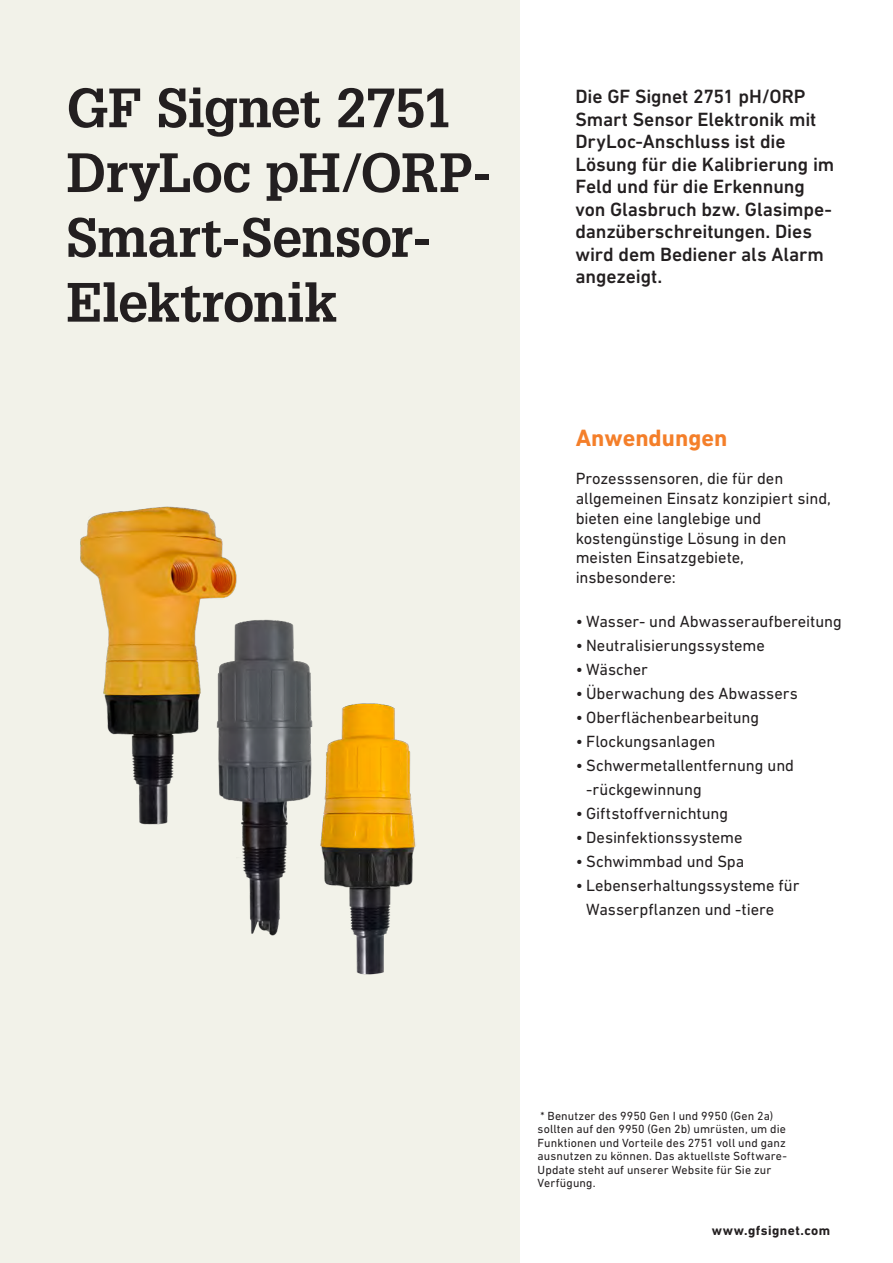
<style>
.page{position:relative;width:893px;height:1263px;background:#fff}
.page>*{position:absolute;margin:0;border:0;box-sizing:border-box;transform-origin:0 0}
.t1{font:700 54px/64.8px "Glypha LT Pro";letter-spacing:-.01em;color:#231f20}
.t2{font:700 24px "DIN Next W1 G";color:#f47f2a}
.t3{font:500 19.5px/22.5px "DIN Next W1 G";letter-spacing:-.005em;color:#231f20}
.t4{font:16.5px/19.8px "DIN Next W1 G";letter-spacing:-.005em;color:#231f20}
.t5{font:700 13.5px "DIN Next W1 G";letter-spacing:.035em;color:#231f20}
.t6{font:12px/13.5px "DIN Next W1 G";letter-spacing:.01em;color:#231f20}
</style>
<div class="page">
<div style="left:0;top:0;width:519px;height:1263px;background:#f2f2e9"></div>
<img style="left:242px;top:619px;width:71px;height:316px">
<img style="left:80px;top:506px;width:166px;height:323px">
<img style="left:320px;top:703px;width:96px;height:272px">
<h1 class="t1" style="left:66px;top:74px;width:427px">GF Signet 2751<br>DryLoc pH/ORP-<br>Smart-Sensor-<br>Elektronik</h1>
<p class="t3" style="left:575px;top:85px;width:260px">Die GF Signet 2751 pH/ORP<br>Smart Sensor Elektronik mit<br>DryLoc-Anschluss ist die<br>Lösung für die Kalibrierung im<br>Feld und für die Erkennung von Glasbruch bzw. Glasimpe&shy;danzüberschreitungen. Dies wird dem Bediener als Alarm angezeigt.</p>
<h2 class="t2" style="left:576px;top:424px;width:153px">Anwendungen</h2>
<p class="t4" style="left:576px;top:468px;width:257px">Prozesssensoren, die für den allgemeinen Einsatz konzipiert sind, bieten eine langlebige und kostengünstige Lösung in den meisten Einsatzgebiete, insbesondere:</p>
<p class="t4" style="left:576px;top:611px;width:268px">• Wasser- und Abwasseraufbereitung</p>
<p class="t4" style="left:576px;top:635px;width:191px">• Neutralisierungssysteme</p>
<p class="t4" style="left:576px;top:659px;width:74px">• Wäscher</p>
<p class="t4" style="left:576px;top:683px;width:224px">• Überwachung des Abwassers</p>
<p class="t4" style="left:576px;top:707px;width:185px">• Oberflächenbearbeitung</p>
<p class="t4" style="left:576px;top:731px;width:141px">• Flockungsanlagen</p>
<p class="t4" style="left:586px;top:753px;width:209px;line-height:24px;text-indent:-10px">• Schwermetallentfernung und -rückgewinnung</p>
<p class="t4" style="left:576px;top:803px;width:154px">• Giftstoffvernichtung</p>
<p class="t4" style="left:576px;top:827px;width:169px">• Desinfektionssysteme</p>
<p class="t4" style="left:576px;top:851px;width:170px">• Schwimmbad und Spa</p>
<p class="t4" style="left:586px;top:873px;width:215px;line-height:24px;text-indent:-10px">• Lebenserhaltungssysteme für<br>Wasserpflanzen und -tiere</p>
<p class="t6" style="left:538px;top:1109px;width:251px">* Benutzer des 9950 Gen I und 9950 (Gen 2a) sollten auf den 9950 (Gen 2b) umrüsten, um die Funktionen und Vorteile des 2751 voll und ganz ausnutzen zu können. Das aktuellste Software-Update steht auf unserer Website für Sie zur Verfügung.</p>
<p class="t5" style="left:712px;top:1222px;width:120px">www.gfsignet.com</p>
</div>
